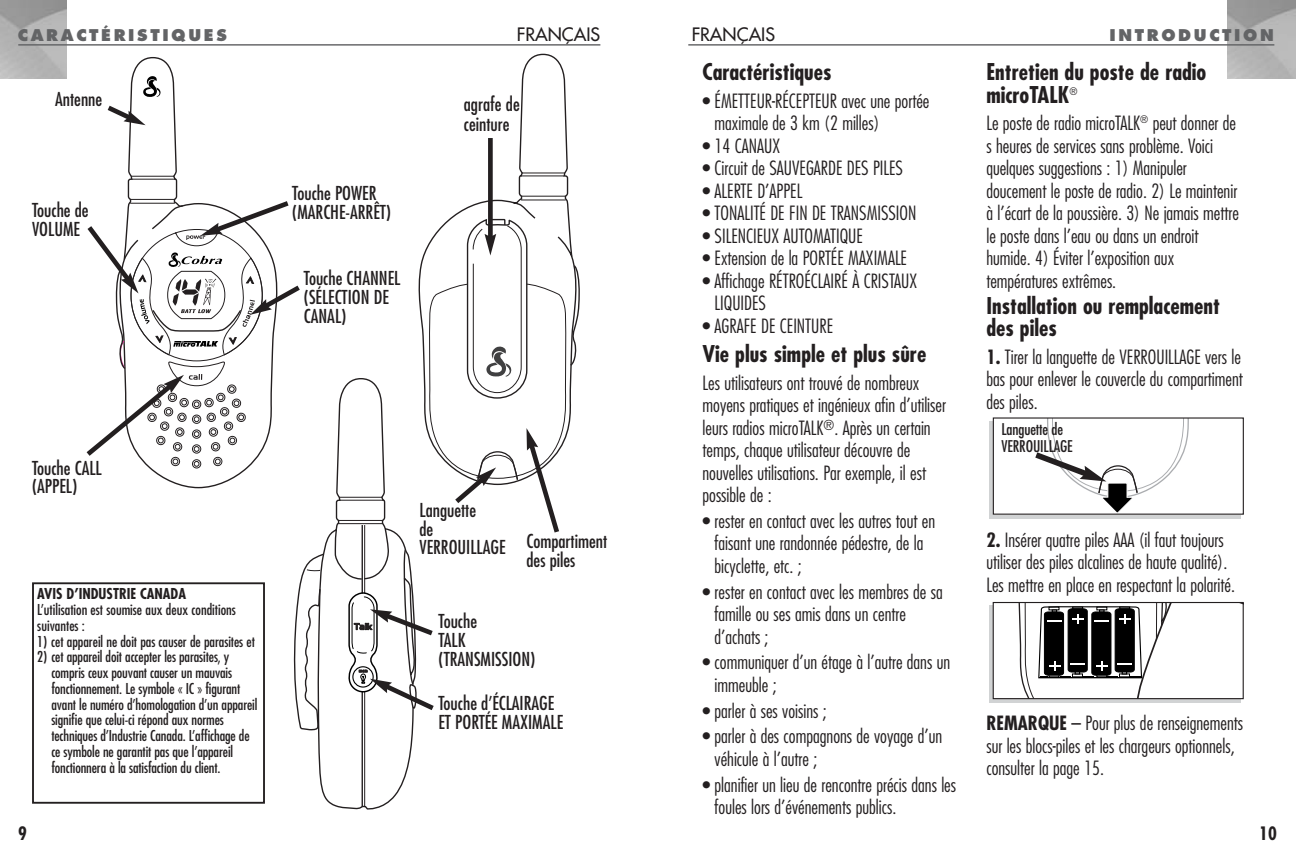
<style>
.page{position:relative;width:1296px;height:860px;background:#fff}
.page>*{position:absolute;margin:0;border:0;box-sizing:border-box;transform-origin:0 0}
.t1{font:700 condensed 22.5px/22.5px "Futura";color:#231f20}
.t2{font:300 condensed 19.12px/22.5px "Futura";color:#231f20}
.t3{font:condensed 18.68px/18.7px "Futura";color:#231f20}
.t4{font:18px "Futura";color:#231f20}
.t5{font:700 condensed 18px "Futura";color:#231f20}
.t6{font:800 15.75px "Futura";letter-spacing:.165em;color:#636466}
.t7{font:condensed 15.75px/16.9px "Futura";letter-spacing:-.01em;color:#231f20}
.t8{font:condensed 14.62px/15.8px "Futura";letter-spacing:-.01em;color:#231f20}
.t9{font:700 condensed 14.62px "Futura";color:#231f20}
.t10{font:300 condensed 10.12px "Futura";color:#231f20}
.s1{font-weight:700}
</style>
<div class="page">
<hr style="left:688px;top:44px;width:586px;height:2px;background:#636466">
<hr style="left:18px;top:44px;width:582px;height:2px;background:#636466">
<svg style="left:127px;top:57px;width:51px;height:140px"></svg>
<hr style="left:131px;top:176px;width:43px;height:1px;background:#231f20">
<hr style="left:132px;top:179px;width:43px;height:1px;background:#231f20">
<svg style="left:518px;top:53px;width:51px;height:144px"></svg>
<svg style="left:107px;top:75px;width:54px;height:50px"></svg>
<div style="left:488px;top:138px;width:5px;height:100px;background:#231f20"></div>
<svg style="left:989px;top:605px;width:251px;height:97px"></svg>
<div style="left:993px;top:602px;width:250px;height:96px;background:#fff"></div>
<svg style="left:1018px;top:604px;width:154px;height:93px"></svg>
<div style="left:993px;top:602px;width:251px;height:97px;border:1px solid #231f20"></div>
<div style="left:989px;top:421px;width:251px;height:97px;background:linear-gradient(to right,#d1d3d4,#d1d3d4)"></div>
<div style="left:993px;top:418px;width:250px;height:96px;background:#fff"></div>
<div style="left:993px;top:417px;width:251px;height:97px;border:1px solid #231f20"></div>
<svg style="left:1029px;top:418px;width:168px;height:96px"></svg>
<svg style="left:82px;top:197px;width:497px;height:613px"></svg>
<div style="left:32px;top:582px;width:233px;height:221px;border:2px solid #231f20"></div>
<p class="t6" style="left:18px;top:28px;width:211px">CARACTÉRISTIQUES</p>
<p class="t4" style="left:692px;top:25px;width:85px">FRANÇAIS</p>
<p class="t4" style="left:517px;top:25px;width:85px">FRANÇAIS</p>
<p class="t3" style="left:55px;top:91px;width:49px">Antenne</p>
<p class="t3" style="left:32px;top:202px;width:58px">Touche de<br>VOLUME</p>
<p class="t3" style="left:292px;top:185px;width:100px">Touche POWER (MARCHE-ARRÊT)</p>
<p class="t3" style="left:304px;top:270px;width:98px">Touche CHANNEL (SÉLECTION DE<br>CANAL)</p>
<p class="t3" style="left:464px;top:96px;width:57px;line-height:19.6px">agrafe de ceinture</p>
<p class="t3" style="left:32px;top:460px;width:71px">Touche CALL (APPEL)</p>
<p class="t9" style="left:37px;top:587px;width:150px">AVIS D’INDUSTRIE CANADA</p>
<p class="t8" style="left:37px;top:603px;width:200px">L’utilisation est soumise aux deux conditions suivantes :</p>
<p class="t8" style="left:37px;top:634px;width:219px">1) cet appareil ne doit pas causer de parasites et</p>
<p class="t8" style="left:51px;top:650px;width:208px;text-indent:-14px">2) cet appareil doit accepter les parasites, y compris ceux pouvant causer un mauvais fonctionnement. Le symbole « IC » figurant avant le numéro d’homologation d’un appareil signifie que celui-ci répond aux normes techniques d’Industrie Canada. L’affichage de ce symbole ne garantit pas que l’appareil fonctionnera à la satisfaction du client.</p>
<p class="t5" style="left:18px;top:825px;width:10px">9</p>
<p class="t3" style="left:419px;top:502px;width:88px">Languette<br>de<br>VERROUILLAGE</p>
<p class="t3" style="left:526px;top:533px;width:82px">Compartiment des piles</p>
<p class="t3" style="left:439px;top:613px;width:98px">Touche<br>TALK (TRANSMISSION)</p>
<p class="t3" style="left:439px;top:695px;width:126px">Touche d’ÉCLAIRAGE<br>ET PORTÉE MAXIMALE</p>
<p class="t1" style="left:703px;top:63px;width:130px">Caractéristiques</p>
<p class="t2" style="left:715px;top:91px;width:216px;text-indent:-12px">• ÉMETTEUR-RÉCEPTEUR avec une portée maximale de 3 km (2 milles)</p>
<p class="t2" style="left:703px;top:136px;width:79px">• 14 CANAUX</p>
<p class="t2" style="left:703px;top:158px;width:202px">• Circuit de SAUVEGARDE DES PILES</p>
<p class="t2" style="left:703px;top:181px;width:101px">• ALERTE D’APPEL</p>
<p class="t2" style="left:703px;top:203px;width:215px">• TONALITÉ DE FIN DE TRANSMISSION</p>
<p class="t2" style="left:703px;top:226px;width:162px">• SILENCIEUX AUTOMATIQUE</p>
<p class="t2" style="left:703px;top:248px;width:206px">• Extension de la PORTÉE MAXIMALE</p>
<p class="t2" style="left:715px;top:271px;width:204px;text-indent:-12px">• Affichage RÉTROÉCLAIRÉ À CRISTAUX<br>LIQUIDES</p>
<p class="t2" style="left:703px;top:316px;width:132px">• AGRAFE DE CEINTURE</p>
<p class="t1" style="left:703px;top:344px;width:225px">Vie plus simple et plus sûre</p>
<p class="t2" style="left:703px;top:372px;width:245px">Les utilisateurs ont trouvé de nombreux moyens pratiques et ingénieux afin d’utiliser leurs radios microTALK<sup>®</sup>. Après un certain temps, chaque utilisateur découvre de nouvelles utilisations. Par exemple, il est possible de :</p>
<p class="t2" style="left:715px;top:511px;width:222px;text-indent:-12px">• rester en contact avec les autres tout en faisant une randonnée pédestre, de la bicyclette, etc. ;</p>
<p class="t2" style="left:715px;top:581px;width:230px;text-indent:-12px">• rester en contact avec les membres de sa famille ou ses amis dans un centre d’achats ;</p>
<p class="t2" style="left:715px;top:652px;width:237px;text-indent:-12px">• communiquer d’un étage à l’autre dans un immeuble ;</p>
<p class="t2" style="left:703px;top:700px;width:126px">• parler à ses voisins ;</p>
<p class="t2" style="left:715px;top:726px;width:229px;text-indent:-12px">• parler à des compagnons de voyage d’un véhicule à l’autre ;</p>
<p class="t2" style="left:715px;top:774px;width:243px;text-indent:-12px">• planifier un lieu de rencontre précis dans les foules lors d’événements publics.</p>
<p class="t6" style="left:1110px;top:28px;width:166px">INTRODUCTION</p>
<p class="t1" style="left:986px;top:63px;width:222px">Entretien du poste de radio microTALK</p>
<p class="t10" style="left:1069px;top:87px;width:10px">®</p>
<p class="t2" style="left:986px;top:113px;width:254px">Le poste de radio microTALK<sup>®</sup> peut donner de s heures de services sans problème. Voici quelques suggestions : 1) Manipuler doucement le poste de radio. 2) Le maintenir à l’écart de la poussière. 3) Ne jamais mettre le poste dans l’eau ou dans un endroit humide. 4) Éviter l’exposition aux températures extrêmes.</p>
<p class="t1" style="left:986px;top:296px;width:235px">Installation ou remplacement des piles</p>
<p class="t2" style="left:986px;top:346px;width:258px;text-align:justify"><span class="s1">1.</span> Tirer la languette de VERROUILLAGE vers le bas pour enlever le couvercle du compartiment des piles.</p>
<p class="t7" style="left:1002px;top:422px;width:73px">Languette de<br>VERROUILLAGE</p>
<p class="t2" style="left:986px;top:530px;width:250px"><span class="s1">2.</span> Insérer quatre piles AAA (il faut toujours utiliser des piles alcalines de haute qualité).<br>Les mettre en place en respectant la polarité.</p>
<p class="t2" style="left:986px;top:713px;width:258px"><span class="s1">REMARQUE</span> – Pour plus de renseignements sur les blocs-piles et les chargeurs optionnels, consulter la page 15.</p>
<p class="t5" style="left:1259px;top:825px;width:19px">10</p>
</div>
